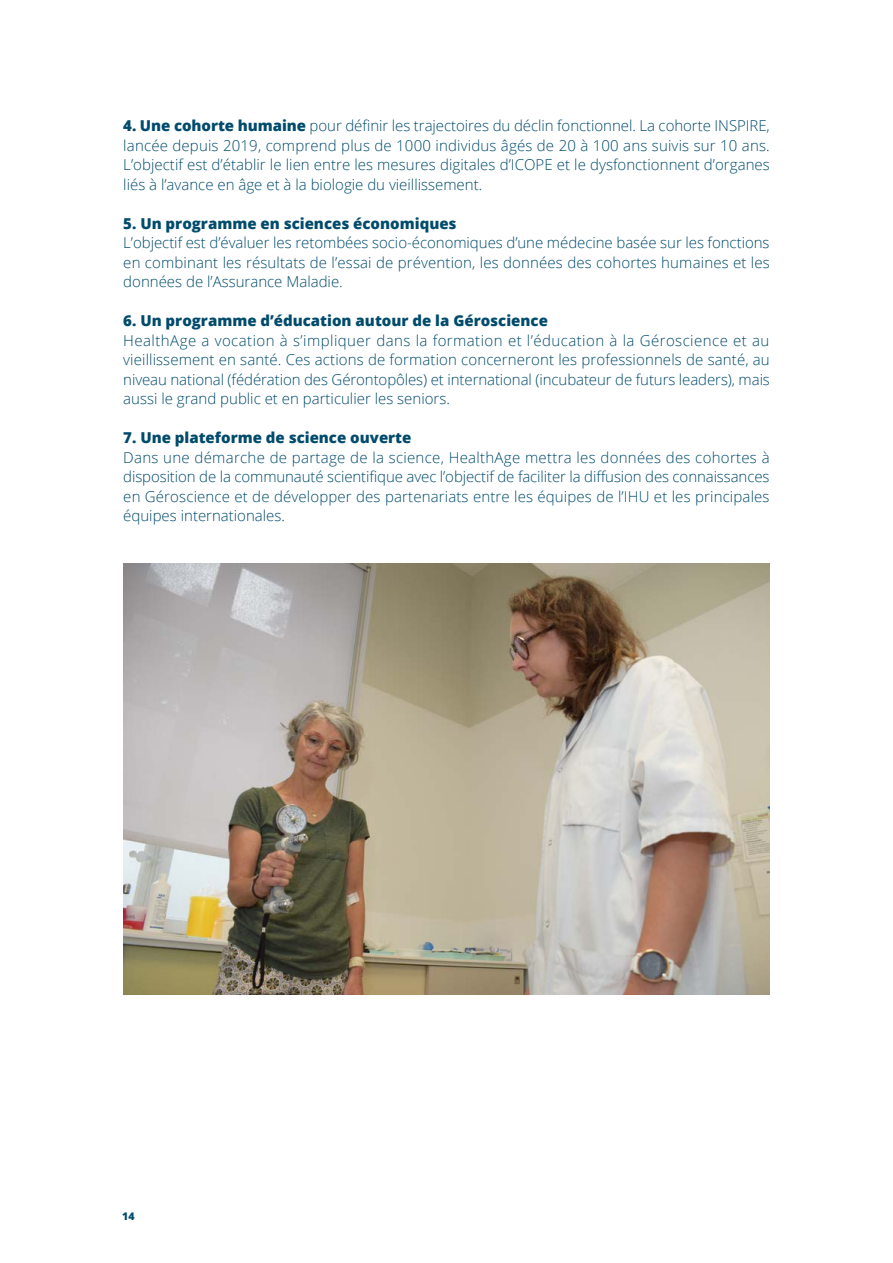
<style>
.page{position:relative;width:893px;height:1263px;background:#fff}
.page>*{position:absolute;margin:0;border:0;box-sizing:border-box;transform-origin:0 0}
.t1{font:300 15px/19.5px "Open Sans";color:#004b6c;text-align:justify}
.t2{font:800 15px "Open Sans";color:#004b6c}
.t3{font:800 10.5px "Open Sans";color:#004b6c}
.s1{font-weight:800}
</style>
<div class="page">
<img style="left:123px;top:564px;width:647px;height:431px">
<p class="t1" style="left:123px;top:116px;width:648px"><span class="s1">4. Une cohorte humaine</span> pour définir les trajectoires du déclin fonctionnel. La cohorte INSPIRE, lancée depuis 2019, comprend plus de 1000 individus âgés de 20 à 100 ans suivis sur 10 ans.<br>L’objectif est d’établir le lien entre les mesures digitales d’ICOPE et le dysfonctionnent d’organes liés à l’avance en âge et à la biologie du vieillissement.</p>
<p class="t2" style="left:123px;top:212px;width:335px">5. Un programme en sciences économiques</p>
<p class="t1" style="left:123px;top:233px;width:648px">L’objectif est d’évaluer les retombées socio-économiques d’une médecine basée sur les fonctions en combinant les résultats de l’essai de prévention, les données des cohortes humaines et les données de l’Assurance Maladie.</p>
<p class="t2" style="left:123px;top:309px;width:426px">6. Un programme d’éducation autour de la Géroscience</p>
<p class="t1" style="left:123px;top:330px;width:648px">HealthAge a vocation à s’impliquer dans la formation et l’éducation à la Géroscience et au vieillissement en santé. Ces actions de formation concerneront les professionnels de santé, au niveau national (fédération des Gérontopôles) et international (incubateur de futurs leaders), mais aussi le grand public et en particulier les seniors.</p>
<p class="t2" style="left:123px;top:426px;width:290px">7. Une plateforme de science ouverte</p>
<p class="t1" style="left:123px;top:447px;width:648px">Dans une démarche de partage de la science, HealthAge mettra les données des cohortes à disposition de la communauté scientifique avec l’objectif de faciliter la diffusion des connaissances en Géroscience et de développer des partenariats entre les équipes de l’IHU et les principales équipes internationales.</p>
<p class="t3" style="left:122px;top:1208px;width:14px">14</p>
</div>
